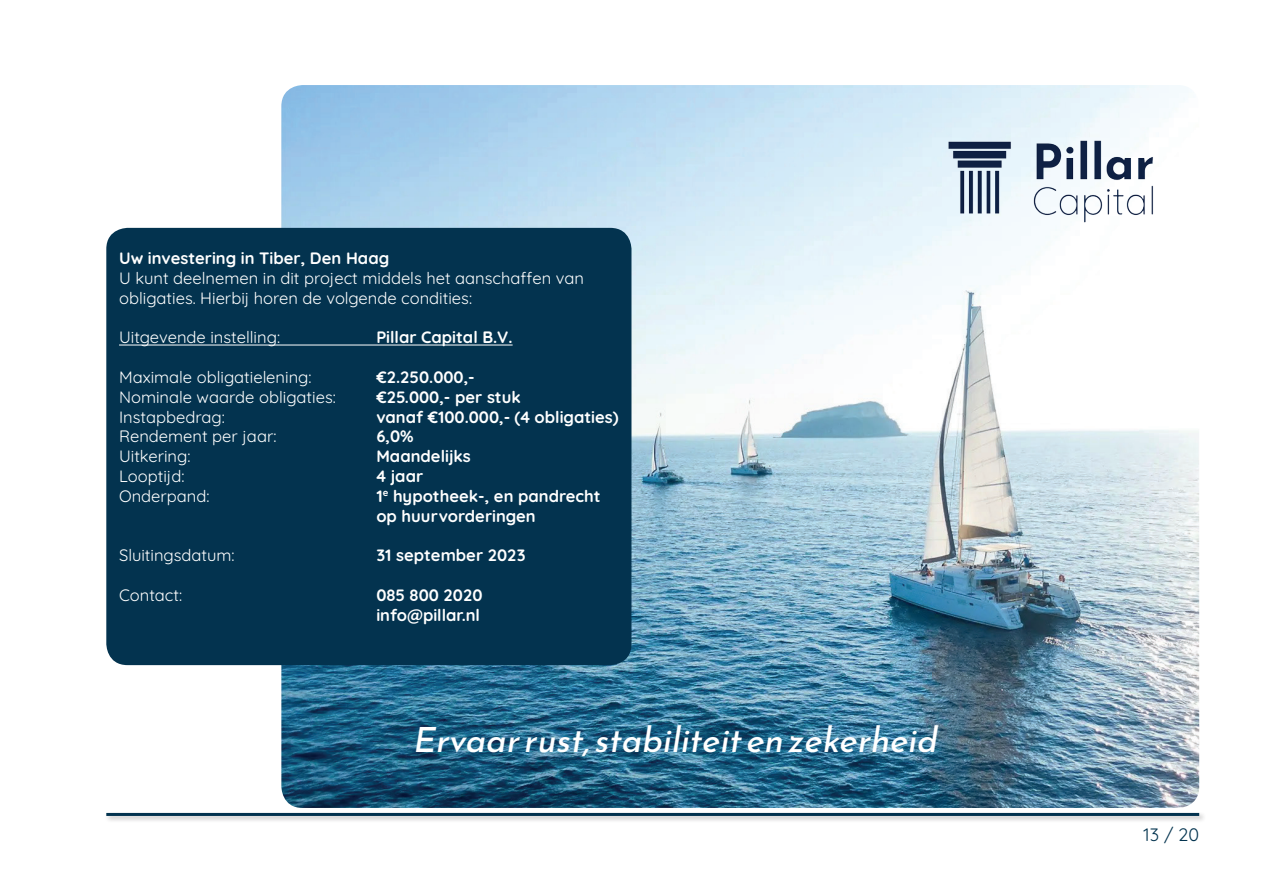
<style>
.page{position:relative;width:1263px;height:893px;background:#fff}
.page>*{position:absolute;margin:0;border:0;box-sizing:border-box;transform-origin:0 0}
.t1{font:italic 34.5px "Reem Kufi";color:#fff}
.t2{font:18px "Quicksand";color:#03334f}
.t3{font:16.5px/19.8px "Quicksand";color:#fff}
.t4{font:700 16.5px/19.8px "Quicksand";color:#fff}
</style>
<div class="page">
<img style="left:281px;top:85px;width:918px;height:723px">
<img style="left:932px;top:94px;width:254px;height:159px">
<div style="left:105px;top:811px;width:1102px;height:13px;background:#231f20;opacity:.3"></div>
<hr style="left:106px;top:813px;width:1093px;height:3px;background:#03334f">
<div style="left:106px;top:228px;width:525px;height:437px;background:#03334f;border-radius:21px"></div>
<hr style="left:119px;top:345px;width:394px;height:1px;background:#fff">
<p class="t4" style="left:119px;top:247px;width:272px">Uw investering in Tiber, Den Haag</p>
<p class="t3" style="left:119px;top:267px;width:466px">U kunt deelnemen in dit project middels het aanschaffen van obligaties. Hierbij horen de volgende condities:</p>
<p class="t3" style="left:119px;top:326px;width:163px">Uitgevende instelling:</p>
<p class="t4" style="left:376px;top:326px;width:138px">Pillar Capital B.V.</p>
<p class="t3" style="left:119px;top:366px;width:194px">Maximale obligatielening:</p>
<p class="t4" style="left:376px;top:366px;width:100px">€2.250.000,-</p>
<p class="t3" style="left:119px;top:385px;width:218px">Nominale waarde obligaties:</p>
<p class="t4" style="left:376px;top:385px;width:146px">€25.000,- per stuk</p>
<p class="t3" style="left:119px;top:405px;width:107px">Instapbedrag:</p>
<p class="t4" style="left:376px;top:405px;width:244px">vanaf €100.000,- (4 obligaties)</p>
<p class="t3" style="left:119px;top:425px;width:159px">Rendement per jaar:</p>
<p class="t4" style="left:376px;top:425px;width:39px">6,0%</p>
<p class="t3" style="left:119px;top:445px;width:73px">Uitkering:</p>
<p class="t4" style="left:376px;top:445px;width:96px">Maandelijks</p>
<p class="t3" style="left:119px;top:465px;width:67px">Looptijd:</p>
<p class="t4" style="left:376px;top:465px;width:48px">4 jaar</p>
<p class="t3" style="left:119px;top:484px;width:92px">Onderpand:</p>
<p class="t4" style="left:376px;top:484px;width:226px">1<sup>e</sup> hypotheek-, en pandrecht op huurvorderingen</p>
<p class="t3" style="left:119px;top:544px;width:117px">Sluitingsdatum:</p>
<p class="t4" style="left:376px;top:544px;width:151px">31 september 2023</p>
<p class="t3" style="left:119px;top:583px;width:65px">Contact:</p>
<p class="t4" style="left:376px;top:583px;width:108px">085 800 2020 info@pillar.nl</p>
<h1 class="t1" style="left:412px;top:710px;width:535px">Ervaarrust,stabiliteiten zekerheid</h1>
<p class="t2" style="left:1143px;top:820px;width:57px">13 / 20</p>
</div>
